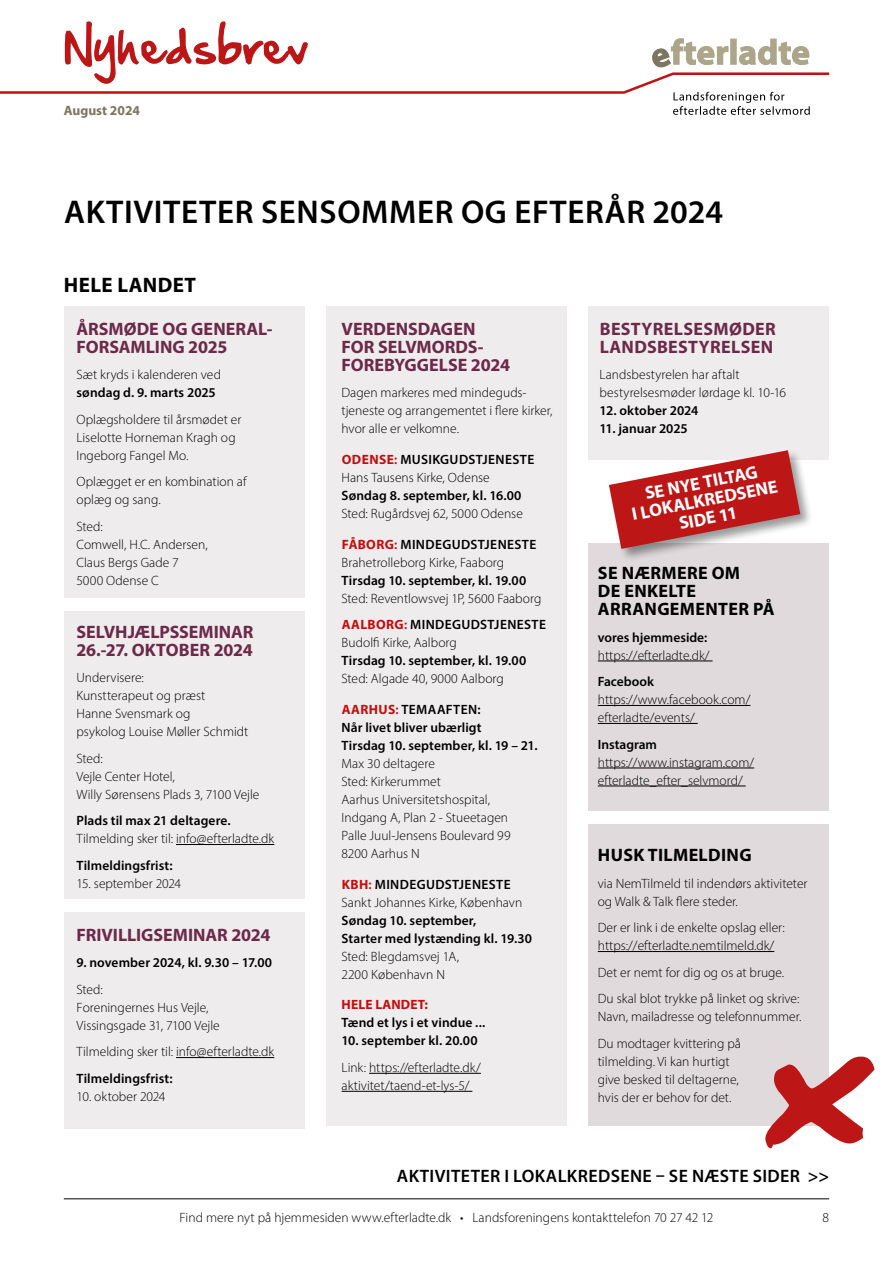
<style>
.page{position:relative;width:893px;height:1263px;background:#fff}
.page>*{position:absolute;margin:0;border:0;box-sizing:border-box;transform-origin:0 0}
.t1{font:600 33px "Myriad Pro";letter-spacing:.02em;color:#000}
.t2{font:700 21px "Myriad Pro";letter-spacing:.02em;color:#000}
.t3{font:700 18px/18px "Myriad Pro";color:#6c294a}
.t4{font:700 18px/18px "Myriad Pro";letter-spacing:.02em;color:#000}
.t5{font:600 18px "Myriad Pro";letter-spacing:.02em;color:#000}
.t6{font:700 18px/18px "Myriad Pro";letter-spacing:.02em;color:#6c294a}
.t7{font:700 18px/18px "Myriad Pro";color:#fff;text-align:center}
.t8{font:700 13.65px "Myriad Pro";color:#7e7560}
.t9{font:300 13.5px/18px "Myriad Pro";color:#000}
.t10{font:600 13.5px/18px "Myriad Pro";letter-spacing:.005em;color:#000}
.t11{font:700 13.5px "Myriad Pro";letter-spacing:.015em;color:#c40d0e}
.s1{font-weight:700;color:#c40d0e}
.s2{font-weight:600;color:#c40d0e}
.s3{font-weight:600}
.s4{color:#c40d0e}
</style>
<div class="page">
<hr style="left:64px;top:1198px;width:765px;height:1px;background:#000">
<svg style="left:0;top:21px;width:830px;height:94px"></svg>
<div style="left:64px;top:306px;width:241px;height:823px;background:#efeced"></div>
<hr style="left:892px;top:808px;width:1px;height:426px;background:#e9d1c0">
<div style="left:326px;top:306px;width:241px;height:819px;background:#efeced"></div>
<div style="left:588px;top:306px;width:241px;height:153px;background:#efeced"></div>
<div style="left:588px;top:543px;width:241px;height:582px;background:#e0dadc"></div>
<hr style="left:598px;top:661px;width:115px;height:1px;background:#000">
<hr style="left:598px;top:705px;width:152px;height:1px;background:#000">
<hr style="left:598px;top:723px;width:100px;height:1px;background:#000">
<hr style="left:598px;top:768px;width:156px;height:1px;background:#000">
<hr style="left:598px;top:786px;width:148px;height:1px;background:#000">
<hr style="left:598px;top:951px;width:176px;height:1px;background:#000">
<div style="left:567px;top:811px;width:265px;height:13px;background:#fff"></div>
<div style="left:48px;top:598px;width:265px;height:13px;background:#fff"></div>
<div style="left:45px;top:899px;width:265px;height:13px;background:#fff"></div>
<svg style="left:765px;top:1056px;width:109px;height:92px"></svg>
<div style="left:608px;top:449px;width:206px;height:114px;background:#000;opacity:.4"></div>
<svg style="left:609px;top:450px;width:191px;height:99px"></svg>
<hr style="left:176px;top:844px;width:98px;height:1px;background:#000">
<hr style="left:176px;top:1057px;width:98px;height:1px;background:#000">
<hr style="left:369px;top:1073px;width:112px;height:1px;background:#000">
<hr style="left:342px;top:1091px;width:130px;height:1px;background:#000">
<p class="t8" style="left:64px;top:102px;width:78px">August 2024</p>
<h1 class="t1" style="left:64px;top:191px;width:661px">AKTIVITETER SENSOMMER OG EFTERÅR 2024</h1>
<h2 class="t2" style="left:64px;top:271px;width:133px">HELE LANDET</h2>
<h3 class="t3" style="left:77px;top:319px;width:198px">ÅRSMØDE OG GENERAL-<br>FORSAMLING 2025</h3>
<p class="t9" style="left:77px;top:365px;width:146px">Sæt kryds i kalenderen ved</p>
<p class="t10" style="left:77px;top:383px;width:141px">søndag d. 9. marts 2025</p>
<p class="t9" style="left:77px;top:410px;width:166px">Oplægsholdere til årsmødet er<br>Liselotte Horneman Kragh og<br>Ingeborg Fangel Mo.</p>
<p class="t9" style="left:77px;top:472px;width:172px">Oplægget er en kombination af oplæg og sang.</p>
<p class="t9" style="left:77px;top:517px;width:133px">Sted:<br>Comwell, H.C. Andersen,<br>Claus Bergs Gade 7<br>5000 Odense C</p>
<h3 class="t3" style="left:77px;top:622px;width:178px">SELVHJÆLPSSEMINAR<br>26.-27. OKTOBER 2024</h3>
<p class="t9" style="left:77px;top:668px;width:173px">Undervisere:<br>Kunstterapeut og præst<br>Hanne Svensmark og<br>psykolog Louise Møller Schmidt</p>
<p class="t9" style="left:77px;top:749px;width:184px">Sted:<br>Vejle Center Hotel,<br>Willy Sørensens Plads 3, 7100 Vejle</p>
<p class="t10" style="left:77px;top:811px;width:156px">Plads til max 21 deltagere.</p>
<p class="t9" style="left:77px;top:829px;width:199px">Tilmelding sker til: info@efterladte.dk</p>
<p class="t10" style="left:77px;top:856px;width:98px">Tilmeldingsfrist:</p>
<p class="t9" style="left:77px;top:874px;width:106px">15. september 2024</p>
<h3 class="t3" style="left:77px;top:925px;width:196px">FRIVILLIGSEMINAR 2024</h3>
<p class="t10" style="left:77px;top:953px;width:197px">9. november 2024, kl. 9.30 – 17.00</p>
<p class="t9" style="left:77px;top:980px;width:145px">Sted:<br>Foreningernes Hus Vejle,<br>Vissingsgade 31, 7100 Vejle</p>
<p class="t9" style="left:77px;top:1042px;width:199px">Tilmelding sker til: info@efterladte.dk</p>
<p class="t10" style="left:77px;top:1069px;width:98px">Tilmeldingsfrist:</p>
<p class="t9" style="left:77px;top:1087px;width:90px">10. oktober 2024</p>
<h3 class="t3" style="left:342px;top:319px;width:170px">VERDENSDAGEN<br>FOR SELVMORDS-<br>FOREBYGGELSE 2024</h3>
<p class="t9" style="left:342px;top:383px;width:212px">Dagen markeres med mindeguds&shy;tjeneste og arrangementet i flere kirker, hvor alle er velkomne.</p>
<p class="t9" style="left:342px;top:450px;width:194px"><span class="s1">ODENSE</span><span class="s2">:</span> <span class="s3">MUSIKGUDSTJENESTE<br></span>Hans Tausens Kirke, Odense</p>
<p class="t10" style="left:342px;top:486px;width:181px">Søndag 8. september, kl. 16.00</p>
<p class="t9" style="left:342px;top:504px;width:183px">Sted: Rugårdsvej 62, 5000 Odense</p>
<p class="t9" style="left:342px;top:535px;width:196px"><span class="s1">FÅBORG</span><span class="s2">:</span> <span class="s3">MINDEGUDSTJENESTE<br></span>Brahetrolleborg Kirke, Faaborg</p>
<p class="t10" style="left:342px;top:571px;width:186px">Tirsdag 10. september, kl. 19.00</p>
<p class="t9" style="left:342px;top:585px;width:206px;line-height:26.5px">Sted: Reventlowsvej 1P, 5600 Faaborg<br><span class="s1">AALBORG</span><span class="s2">:</span> <span class="s3">MINDEGUDSTJENESTE</span></p>
<p class="t9" style="left:342px;top:633px;width:117px">Budolfi Kirke, Aalborg</p>
<p class="t10" style="left:342px;top:651px;width:186px">Tirsdag 10. september, kl. 19.00</p>
<p class="t9" style="left:342px;top:669px;width:164px">Sted: Algade 40, 9000 Aalborg</p>
<p class="t10" style="left:342px;top:700px;width:197px"><span class="s1">AARHUS</span><span class="s4">:</span> TEMAAFTEN:<br>Når livet bliver ubærligt<br>Tirsdag 10. september, kl. 19 – 21.</p>
<p class="t9" style="left:342px;top:754px;width:170px">Max 30 deltagere<br>Sted: Kirkerummet<br>Aarhus Universitetshospital,<br>Indgang A, Plan 2 - Stueetagen<br>Palle Juul-Jensens Boulevard 99<br>8200 Aarhus N</p>
<p class="t9" style="left:342px;top:875px;width:182px"><span class="s1">KBH</span><span class="s2">:</span> <span class="s3">MINDEGUDSTJENESTE<br></span>Sankt Johannes Kirke, København</p>
<p class="t10" style="left:342px;top:911px;width:192px">Søndag 10. september,<br>Starter med lystænding kl. 19.30</p>
<p class="t9" style="left:342px;top:947px;width:119px">Sted: Blegdamsvej 1A,<br>2200 København N</p>
<p class="t11" style="left:342px;top:996px;width:88px">HELE LANDET:</p>
<p class="t10" style="left:342px;top:1013px;width:145px">Tænd et lys i et vindue ...</p>
<p class="t10" style="left:342px;top:1031px;width:138px">10. september kl. 20.00</p>
<p class="t9" style="left:342px;top:1058px;width:141px">Link: https://efterladte.dk/ aktivitet/taend-et-lys-5/</p>
<h3 class="t6" style="left:600px;top:319px;width:178px">BESTYRELSESMØDER<br>LANDSBESTYRELSEN</h3>
<p class="t9" style="left:600px;top:365px;width:188px">Landsbestyrelen har aftalt bestyrelsesmøder lørdage kl. 10-16</p>
<p class="t10" style="left:600px;top:401px;width:100px">12. oktober 2024</p>
<p class="t10" style="left:600px;top:419px;width:90px">11. januar 2025</p>
<h3 class="t7" style="left:627px;top:487px;width:150px;rotate:-11deg">SE NYE TILTAG<br>I LOKALKREDSENE<br>SIDE 11</h3>
<h3 class="t4" style="left:598px;top:563px;width:178px">SE NÆRMERE OM<br>DE ENKELTE<br>ARRANGEMENTER PÅ</h3>
<p class="t10" style="left:598px;top:628px;width:111px">vores hjemmeside:</p>
<p class="t9" style="left:598px;top:646px;width:113px">https://efterladte.dk/</p>
<p class="t10" style="left:598px;top:672px;width:58px">Facebook</p>
<p class="t9" style="left:598px;top:690px;width:154px">https://www.facebook.com/ efterladte/events/</p>
<p class="t10" style="left:598px;top:735px;width:61px">Instagram</p>
<p class="t9" style="left:598px;top:753px;width:158px">https://www.instagram.com/ efterladte_efter_selvmord/</p>
<h3 class="t4" style="left:598px;top:845px;width:155px">HUSK TILMELDING</h3>
<p class="t9" style="left:598px;top:874px;width:211px">via NemTilmeld til indendørs aktiviteter og Walk &amp; Talk flere steder.</p>
<p class="t9" style="left:598px;top:918px;width:188px">Der er link i de enkelte opslag eller: https://efterladte.nemtilmeld.dk/</p>
<p class="t9" style="left:598px;top:959px;width:203px;line-height:26.5px">Det er nemt for dig og os at bruge.<br>Du skal blot trykke på linket og skrive:</p>
<p class="t9" style="left:598px;top:1003px;width:205px;line-height:26.5px">Navn, mailadresse og telefonnummer.<br>Du modtager kvittering på</p>
<p class="t9" style="left:598px;top:1052px;width:143px">tilmelding. Vi kan hurtigt give besked til deltagerne, hvis der er behov for det.</p>
<h3 class="t5" style="left:397px;top:1164px;width:434px">AKTIVITETER I LOKALKREDSENE – SE NÆSTE SIDER &gt;&gt;</h3>
<p class="t9" style="left:179px;top:1208px;width:536px">Find mere nyt på hjemmesiden www.efterladte.dk • Landsforeningens kontakttelefon 70 27 42 12</p>
<p class="t9" style="left:823px;top:1208px;width:8px">8</p>
</div>
